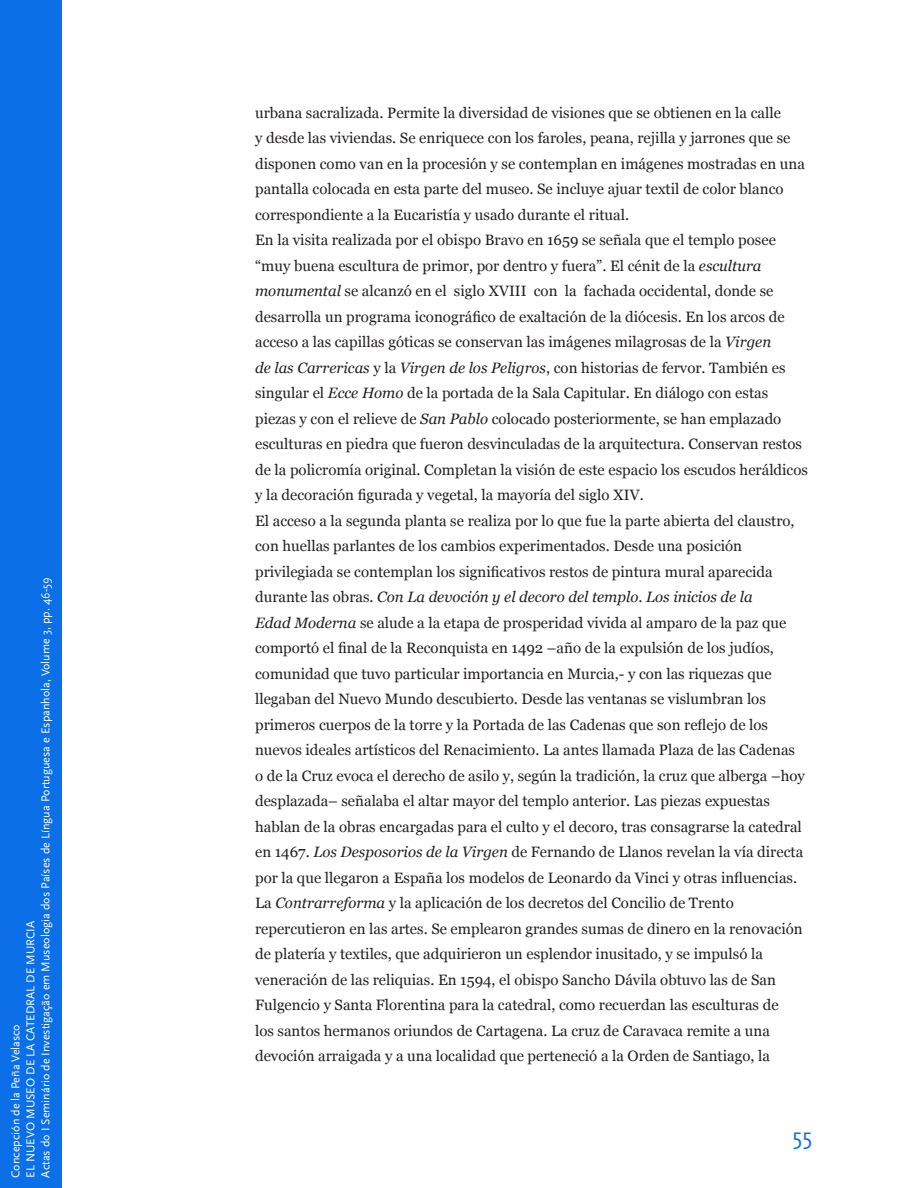
<style>
.page{position:relative;width:918px;height:1188px;background:#fff}
.page>*{position:absolute;margin:0;border:0;box-sizing:border-box;transform-origin:0 0}
.t1{font:24px "Scala Sans Pro";color:#0b70e8}
.texto_corpo{font:15px/25.5px "Georgia";color:#231f20}
.t2{font:12px/15px "Scala Sans Pro";color:#fff}
.s1{font-style:italic}
</style>
<div class="page">
<div style="left:0;top:0;width:62px;height:1188px;background:#0b70e8"></div>
<p class="t2" style="left:8px;top:1178px;width:601px;rotate:-90deg">Concepción de la Peña Velasco<br>EL NUEVO MUSEO DE LA CATEDRAL DE MURCIA<br>Actas do I Seminário de Investigação em Museologia dos Países de Língua Portuguesa e Espanhola, Volume 3, pp. 46-59</p>
<p class="texto_corpo" style="left:255px;top:100px;width:551px">urbana sacralizada. Permite la diversidad de visiones que se obtienen en la calle<br>y desde las viviendas. Se enriquece con los faroles, peana, rejilla y jarrones que se disponen como van en la procesión y se contemplan en imágenes mostradas en una pantalla colocada en esta parte del museo. Se incluye ajuar textil de color blanco correspondiente a la Eucaristía y usado durante el ritual.</p>
<p class="texto_corpo" style="left:255px;top:227px;width:554px">En la visita realizada por el obispo Bravo en 1659 se señala que el templo posee “muy buena escultura de primor, por dentro y fuera”. El cénit de la <span class="s1">escultura monumental</span> se alcanzó en el siglo XVIII con la fachada occidental, donde se desarrolla un programa iconográfico de exaltación de la diócesis. En los arcos de acceso a las capillas góticas se conservan las imágenes milagrosas de la <span class="s1">Virgen<br>de las Carrericas</span> y la <span class="s1">Virgen de los Peligros</span>, con historias de fervor. También es singular el <span class="s1">Ecce Homo</span> de la portada de la Sala Capitular. En diálogo con estas piezas y con el relieve de <span class="s1">San Pablo</span> colocado posteriormente, se han emplazado esculturas en piedra que fueron desvinculadas de la arquitectura. Conservan restos de la policromía original. Completan la visión de este espacio los escudos heráldicos y la decoración figurada y vegetal, la mayoría del siglo XIV.</p>
<p class="texto_corpo" style="left:255px;top:508px;width:551px">El acceso a la segunda planta se realiza por lo que fue la parte abierta del claustro, con huellas parlantes de los cambios experimentados. Desde una posición privilegiada se contemplan los significativos restos de pintura mural aparecida durante las obras. <span class="s1">Con La devoción y el decoro del templo</span>. <span class="s1">Los inicios de la<br>Edad Moderna</span> se alude a la etapa de prosperidad vivida al amparo de la paz que comportó el final de la Reconquista en 1492 –año de la expulsión de los judíos, comunidad que tuvo particular importancia en Murcia,- y con las riquezas que llegaban del Nuevo Mundo descubierto. Desde las ventanas se vislumbran los primeros cuerpos de la torre y la Portada de las Cadenas que son reflejo de los nuevos ideales artísticos del Renacimiento. La antes llamada Plaza de las Cadenas o de la Cruz evoca el derecho de asilo y, según la tradición, la cruz que alberga –hoy desplazada– señalaba el altar mayor del templo anterior. Las piezas expuestas hablan de la obras encargadas para el culto y el decoro, tras consagrarse la catedral en 1467. <span class="s1">Los Desposorios de la Virgen</span> de Fernando de Llanos revelan la vía directa por la que llegaron a España los modelos de Leonardo da Vinci y otras influencias.</p>
<p class="texto_corpo" style="left:255px;top:890px;width:549px">La <span class="s1">Contrarreforma</span> y la aplicación de los decretos del Concilio de Trento repercutieron en las artes. Se emplearon grandes sumas de dinero en la renovación de platería y textiles, que adquirieron un esplendor inusitado, y se impulsó la veneración de las reliquias. En 1594, el obispo Sancho Dávila obtuvo las de San Fulgencio y Santa Florentina para la catedral, como recuerdan las esculturas de<br>los santos hermanos oriundos de Cartagena. La cruz de Caravaca remite a una devoción arraigada y a una localidad que perteneció a la Orden de Santiago, la</p>
<h1 class="t1" style="left:793px;top:1123px;width:21px">55</h1>
</div>
